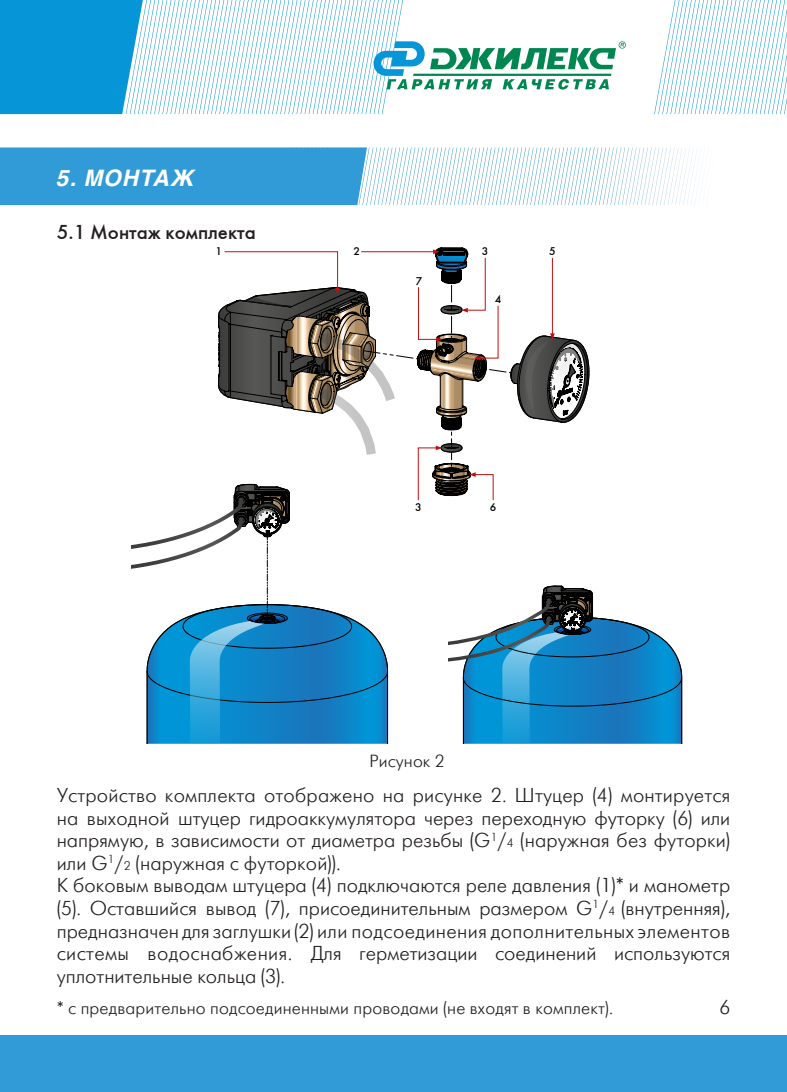
<style>
.page{position:relative;width:787px;height:1092px;background:#fff}
.page>*{position:absolute;margin:0;border:0;box-sizing:border-box;transform-origin:0 0}
.t1{font:italic 700 22.5px "Helios";letter-spacing:.04em;color:#fff}
.t2{font:20px/22.5px "Futuris Light C";color:#231f20;text-align:justify}
.t3{font:20px "Futuris C";color:#231f20}
.Paragraph_Style_1{font:17.5px "Futuris Light C";letter-spacing:.01em;color:#231f20}
.t4{font:11.25px "Futuris C";color:#000}
.s1{font-size:12.5px}
</style>
<div class="page">
<div style="left:0;top:1035px;width:787px;height:56px;background:#309bd6"></div>
<svg style="left:0;top:0;width:625px;height:114px"></svg>
<svg style="left:654px;top:0;width:133px;height:114px"></svg>
<div style="left:0;top:147px;width:367px;height:58px;background:#309bd6"></div>
<svg style="left:404px;top:147px;width:293px;height:58px"></svg>
<svg style="left:132px;top:247px;width:550px;height:496px"></svg>
<p class="t1" style="left:57px;top:165px;width:139px">5. МОНТАЖ</p>
<p class="t3" style="left:57px;top:220px;width:201px">5.1 Монтаж комплекта</p>
<p class="t4" style="left:215px;top:244px;width:8px">1</p>
<p class="t4" style="left:353px;top:244px;width:8px">2</p>
<p class="t4" style="left:482px;top:244px;width:8px">3</p>
<p class="t4" style="left:416px;top:274px;width:8px">7</p>
<p class="t4" style="left:495px;top:292px;width:8px">4</p>
<p class="t4" style="left:549px;top:244px;width:8px">5</p>
<p class="t4" style="left:415px;top:500px;width:8px">3</p>
<p class="t4" style="left:490px;top:500px;width:8px">6</p>
<p class="Paragraph_Style_1" style="left:369px;top:752px;width:76px">Рисунок 2</p>
<p class="t2" style="left:57px;top:784px;width:675px">Устройство комплекта отображено на рисунке 2. Штуцер (4) монтируется на выходной штуцер гидроаккумулятора через переходную футорку (6) или напрямую, в зависимости от диаметра резьбы (G<sup>1</sup>/<span class="s1">4</span> (наружная без футорки)</p>
<p class="t2" style="left:57px;top:852px;width:286px">или G<sup>1</sup>/<span class="s1">2</span> (наружная с футоркой)).</p>
<p class="t2" style="left:57px;top:874px;width:675px">К боковым выводам штуцера (4) подключаются реле давления (1)* и манометр (5). Оставшийся вывод (7), присоединительным размером G<sup>1</sup>/<span class="s1">4</span> (внутренняя), предназначен для заглушки (2) или подсоединения дополнительных элементов системы водоснабжения. Для герметизации соединений используются уплотнительные кольца (3).</p>
<p class="Paragraph_Style_1" style="left:57px;top:999px;width:558px">* с предварительно подсоединенными проводами (не входят в комплект).</p>
<p class="t2" style="left:719px;top:996px;width:12px">6</p>
</div>
